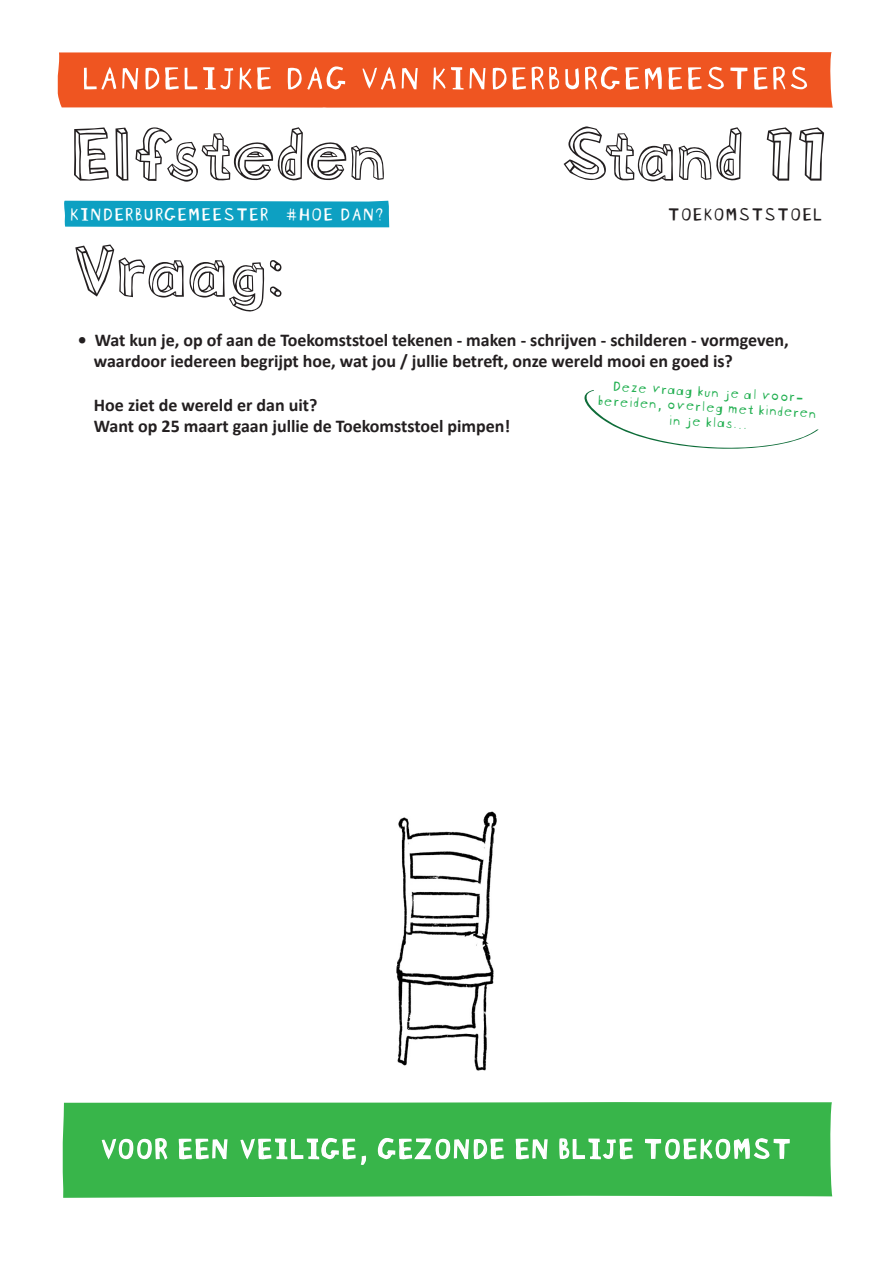
<style>
.page{position:relative;width:893px;height:1263px;background:#fff}
.page>*{position:absolute;margin:0;border:0;box-sizing:border-box;transform-origin:0 0}
.t1{font:70.5px "Blockhead OT";color:#231f20}
.t2{font:30px "Blockhead OT Unplugged";color:#fff}
.t3{font:19.5px "Blockhead OT Unplugged";color:#fff}
.t4{font:19.5px "Blockhead OT Unplugged";color:#231f20}
.t5{font:700 18px/21.6px "Calibri";color:#231f20}
.t6{font:15px/15px "Blockhead OT Unplugged";color:#21af50;text-align:center}
</style>
<div class="page">
<svg style="left:58px;top:52px;width:775px;height:56px;background:#f0693b"></svg>
<div style="left:64px;top:201px;width:325px;height:26px;background:#0da0c2"></div>
<svg style="left:584px;top:390px;width:235px;height:59px"></svg>
<div style="left:63px;top:1102px;width:769px;height:96px;background:#38b54a"></div>
<svg style="left:101px;top:1137px;width:68px;height:24px"></svg>
<svg style="left:178px;top:1138px;width:50px;height:22px"></svg>
<svg style="left:239px;top:1137px;width:128px;height:29px;background:#63c571"></svg>
<svg style="left:377px;top:1137px;width:128px;height:24px;background:#76cb82"></svg>
<svg style="left:515px;top:1138px;width:33px;height:22px"></svg>
<svg style="left:559px;top:1137px;width:75px;height:61px;background:#56c065"></svg>
<svg style="left:644px;top:1137px;width:147px;height:23px;background:#73cb80"></svg>
<img style="left:396px;top:812px;width:101px;height:258px">
<h1 class="t1" style="left:71px;top:93px;width:317px">Elfsteden</h1>
<h1 class="t1" style="left:563px;top:93px;width:266px">Stand 11</h1>
<p class="t3" style="left:69px;top:198px;width:316px">KINDERBURGEMEESTER #HOE DAN?</p>
<h1 class="t1" style="left:71px;top:209px;width:214px">Vraag:</h1>
<p class="t4" style="left:666px;top:198px;width:157px">TOEKOMSTSTOEL</p>
<p class="t5" style="left:94px;top:328px;width:696px;text-indent:-16px">• Wat kun je, op of aan de Toekomststoel tekenen - maken - schrijven - schilderen - vormgeven, waardoor iedereen begrijpt hoe, wat jou / jullie betreft, onze wereld mooi en goed is?</p>
<p class="t5" style="left:94px;top:393px;width:418px">Hoe ziet de wereld er dan uit?<br>Want op 25 maart gaan jullie de Toekomststoel pimpen!</p>
<p class="t6" style="left:598px;top:377px;width:221px;rotate:3deg">Deze vraag kun je al voor&shy;bereiden, overleg met kinderen in je klas...</p>
<h2 class="t2" style="left:98px;top:1124px;width:695px">VOOR EEN VEILIGE, GEZONDE EN BLIJE TOEKOMST</h2>
</div>
